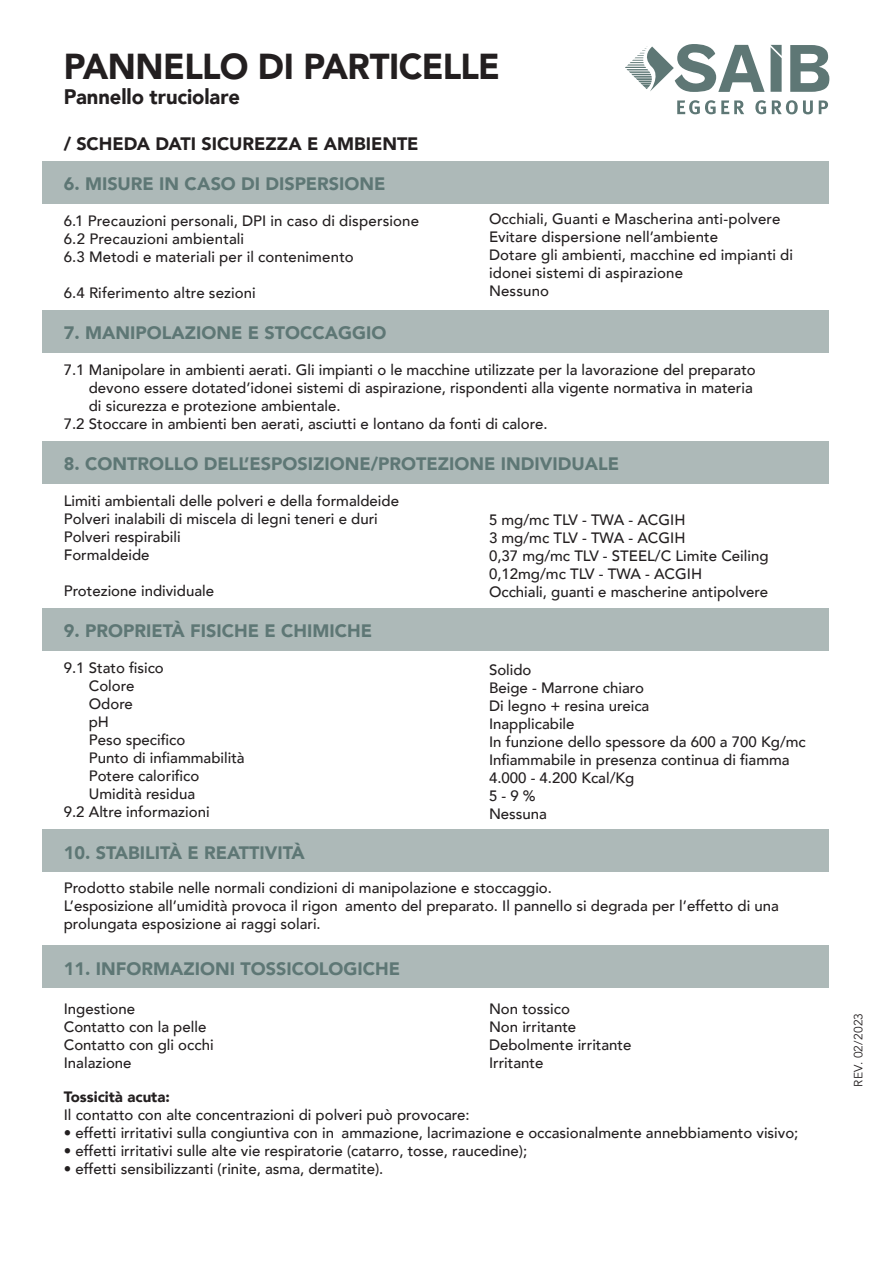
<style>
.page{position:relative;width:893px;height:1263px;background:#fff}
.page>*{position:absolute;margin:0;border:0;box-sizing:border-box;transform-origin:0 0}
.t1{font:900 36px "Avenir";letter-spacing:-.02em;color:#231f20;scale:.96 1}
.t2{font:900 21px "Avenir";letter-spacing:-.005em;color:#231f20;scale:.96 1}
.t3{font:900 18px "Avenir";color:#5e7775}
.t4{font:900 18px "Avenir";color:#231f20}
.t5{font:500 15px/18px "Avenir";color:#231f20}
.t6{font:900 15px "Avenir";color:#231f20}
.t7{font:12px "Avenir";letter-spacing:.01em;color:#231f20}
</style>
<div class="page">
<svg style="left:625px;top:44px;width:140px;height:48px"></svg>
<svg style="left:790px;top:45px;width:39px;height:47px"></svg>
<svg style="left:771px;top:45px;width:11px;height:47px"></svg>
<svg style="left:677px;top:100px;width:151px;height:14px"></svg>
<div style="left:43px;top:162px;width:786px;height:42px;background:#adb9b8"></div>
<div style="left:43px;top:310px;width:786px;height:43px;background:#adb9b8"></div>
<div style="left:43px;top:442px;width:786px;height:42px;background:#adb9b8"></div>
<div style="left:43px;top:608px;width:786px;height:43px;background:#adb9b8"></div>
<div style="left:43px;top:829px;width:786px;height:43px;background:#adb9b8"></div>
<div style="left:43px;top:945px;width:786px;height:43px;background:#adb9b8"></div>
<p class="t1" style="left:64px;top:35px;width:456px">PANNELLO DI PARTICELLE</p>
<p class="t2" style="left:64px;top:78px;width:185px">Pannello truciolare</p>
<p class="t4" style="left:64px;top:129px;width:356px">/ SCHEDA DATI SICUREZZA E AMBIENTE</p>
<p class="t3" style="left:64px;top:169px;width:323px">6. MISURE IN CASO DI DISPERSIONE</p>
<p class="t5" style="left:64px;top:211px;width:357px">6.1 Precauzioni personali, DPI in caso di dispersione</p>
<p class="t5" style="left:64px;top:229px;width:182px">6.2 Precauzioni ambientali</p>
<p class="t5" style="left:64px;top:247px;width:291px">6.3 Metodi e materiali per il contenimento</p>
<p class="t5" style="left:64px;top:283px;width:194px">6.4 Riferimento altre sezioni</p>
<p class="t5" style="left:489px;top:209px;width:293px">Occhiali, Guanti e Mascherina anti-polvere</p>
<p class="t5" style="left:489px;top:227px;width:231px">Evitare dispersione nell’ambiente</p>
<p class="t5" style="left:489px;top:245px;width:306px">Dotare gli ambienti, macchine ed impianti di idonei sistemi di aspirazione</p>
<p class="t5" style="left:489px;top:281px;width:62px">Nessuno</p>
<p class="t3" style="left:64px;top:317px;width:324px">7. MANIPOLAZIONE E STOCCAGGIO</p>
<p class="t5" style="left:64px;top:360px;width:694px">7.1 Manipolare in ambienti aerati. Gli impianti o le macchine utilizzate per la lavorazione del preparato</p>
<p class="t5" style="left:89px;top:378px;width:666px">devono essere dotated’idonei sistemi di aspirazione, rispondenti alla vigente normativa in materia</p>
<p class="t5" style="left:89px;top:396px;width:253px">di sicurezza e protezione ambientale.</p>
<p class="t5" style="left:64px;top:414px;width:485px">7.2 Stoccare in ambienti ben aerati, asciutti e lontano da fonti di calore.</p>
<p class="t3" style="left:64px;top:449px;width:557px">8. CONTROLLO DELL’ESPOSIZIONE/PROTEZIONE INDIVIDUALE</p>
<p class="t5" style="left:64px;top:491px;width:337px">Limiti ambientali delle polveri e della formaldeide</p>
<p class="t5" style="left:64px;top:509px;width:316px">Polveri inalabili di miscela di legni teneri e duri</p>
<p class="t5" style="left:64px;top:527px;width:118px">Polveri respirabili</p>
<p class="t5" style="left:64px;top:545px;width:87px">Formaldeide</p>
<p class="t5" style="left:64px;top:581px;width:152px">Protezione individuale</p>
<p class="t5" style="left:489px;top:509px;width:198px">5 mg/mc TLV - TWA - ACGIH</p>
<p class="t5" style="left:489px;top:527px;width:198px">3 mg/mc TLV - TWA - ACGIH</p>
<p class="t5" style="left:489px;top:545px;width:281px">0,37 mg/mc TLV - STEEL/C Limite Ceiling</p>
<p class="t5" style="left:489px;top:563px;width:215px">0,12mg/mc TLV - TWA - ACGIH</p>
<p class="t5" style="left:489px;top:581px;width:281px">Occhiali, guanti e mascherine antipolvere</p>
<p class="t3" style="left:64px;top:615px;width:310px">9. PROPRIETÀ FISICHE E CHIMICHE</p>
<p class="t5" style="left:64px;top:658px;width:102px">9.1 Stato fisico</p>
<p class="t5" style="left:89px;top:676px;width:47px">Colore</p>
<p class="t5" style="left:89px;top:694px;width:46px">Odore</p>
<p class="t5" style="left:89px;top:712px;width:22px">pH</p>
<p class="t5" style="left:89px;top:730px;width:98px">Peso specifico</p>
<p class="t5" style="left:89px;top:748px;width:157px">Punto di infiammabilità</p>
<p class="t5" style="left:89px;top:766px;width:112px">Potere calorifico</p>
<p class="t5" style="left:89px;top:784px;width:108px">Umidità residua</p>
<p class="t5" style="left:64px;top:802px;width:147px">9.2 Altre informazioni</p>
<p class="t3" style="left:64px;top:837px;width:242px">10. STABILITÀ E REATTIVITÀ</p>
<p class="t5" style="left:489px;top:660px;width:44px">Solido</p>
<p class="t5" style="left:489px;top:678px;width:157px">Beige - Marrone chiaro</p>
<p class="t5" style="left:489px;top:696px;width:162px">Di legno + resina ureica</p>
<p class="t5" style="left:489px;top:714px;width:87px">Inapplicabile</p>
<p class="t5" style="left:489px;top:732px;width:318px">In funzione dello spessore da 600 a 700 Kg/mc</p>
<p class="t5" style="left:489px;top:750px;width:302px">Infiammabile in presenza continua di fiamma</p>
<p class="t5" style="left:489px;top:768px;width:147px">4.000 - 4.200 Kcal/Kg</p>
<p class="t5" style="left:489px;top:786px;width:48px">5 - 9 %</p>
<p class="t5" style="left:489px;top:804px;width:60px">Nessuna</p>
<p class="t5" style="left:64px;top:878px;width:490px">Prodotto stabile nelle normali condizioni di manipolazione e stoccaggio.</p>
<p class="t5" style="left:64px;top:896px;width:717px">L’esposizione all’umidità provoca il rigon amento del preparato. Il pannello si degrada per l’effetto di una prolungata esposizione ai raggi solari.</p>
<p class="t3" style="left:64px;top:953px;width:338px">11. INFORMAZIONI TOSSICOLOGICHE</p>
<p class="t5" style="left:64px;top:999px;width:73px">Ingestione</p>
<p class="t5" style="left:64px;top:1017px;width:144px">Contatto con la pelle</p>
<p class="t5" style="left:64px;top:1035px;width:151px">Contatto con gli occhi</p>
<p class="t5" style="left:64px;top:1053px;width:69px">Inalazione</p>
<p class="t5" style="left:489px;top:999px;width:82px">Non tossico</p>
<p class="t5" style="left:489px;top:1017px;width:89px">Non irritante</p>
<p class="t5" style="left:489px;top:1035px;width:144px">Debolmente irritante</p>
<p class="t5" style="left:489px;top:1053px;width:56px">Irritante</p>
<p class="t6" style="left:64px;top:1083px;width:108px">Tossicità acuta:</p>
<p class="t5" style="left:64px;top:1104px;width:407px">Il contatto con alte concentrazioni di polveri può provocare:</p>
<p class="t5" style="left:64px;top:1122px;width:736px">• effetti irritativi sulla congiuntiva con in ammazione, lacrimazione e occasionalmente annebbiamento visivo;</p>
<p class="t5" style="left:64px;top:1140px;width:465px">• effetti irritativi sulle alte vie respiratorie (catarro, tosse, raucedine);</p>
<p class="t5" style="left:64px;top:1158px;width:321px">• effetti sensibilizzanti (rinite, asma, dermatite).</p>
<p class="t7" style="left:851px;top:1086px;width:75px;rotate:-90deg">REV. 02/2023</p>
</div>
